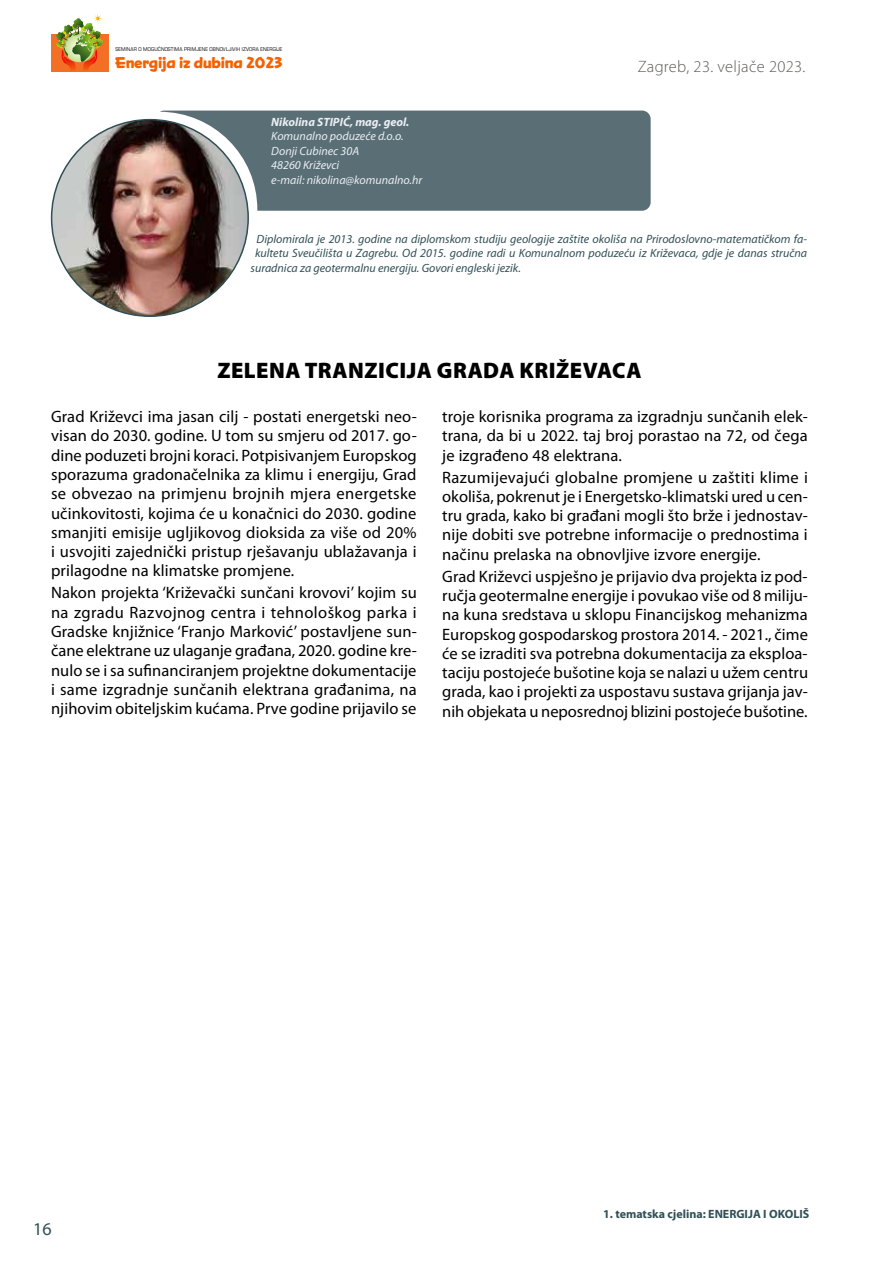
<style>
.page{position:relative;width:893px;height:1263px;background:#fff}
.page>*{position:absolute;margin:0;border:0;box-sizing:border-box;transform-origin:0 0}
.t1{font:900 22.5px "Myriad Pro";letter-spacing:.02em;color:#000}
.t2{font:18px "Myriad Pro";color:#314f56}
.t3{font:16.5px/19.4px "Myriad Pro";letter-spacing:.005em;color:#000;text-align:justify}
.t4{font:300 16.5px "Myriad Pro";letter-spacing:.02em;color:#5d5b59}
.t5{font:700 15.45px "Snicker";letter-spacing:-.01em;color:#f46100}
.t6{font:italic 12px "Myriad Pro";color:#314f56}
.t7{font:italic 12px/14.4px "Myriad Pro";color:#eaeff3}
.t8{font:700 12px "Myriad Pro";color:#314f56}
.t9{font:italic 700 12px "Myriad Pro";color:#eaeff3}
.t10{font:5.7px "Eurostile TOT";letter-spacing:.03em;color:#000;scale:.9 1}
</style>
<div class="page">
<div style="left:51px;top:34px;width:58px;height:38px;background:#f36f25"></div>
<img style="left:56px;top:15px;width:47px;height:56px">
<div style="left:160px;top:111px;width:491px;height:100px;background:#5a6e76"></div>
<img style="left:52px;top:120px;width:196px;height:196px;border-radius:98px">
<p class="t10" style="left:115px;top:47px;width:187px">SEMINAR O MOGUĆNOSTIMA PRIMJENE OBNOVLJIVIH IZVORA ENERGIJE</p>
<p class="t5" style="left:115px;top:52px;width:169px">Energija iz dubina 2023</p>
<p class="t4" style="left:638px;top:57px;width:169px">Zagreb, 23. veljače 2023.</p>
<p class="t9" style="left:271px;top:115px;width:140px">Nikolina STIPIĆ, mag. geol.</p>
<p class="t7" style="left:271px;top:129px;width:153px">Komunalno poduzeće d.o.o.<br>Donji Cubinec 30A<br>48260 Križevci<br>e-mail: nikolina@komunalno.hr</p>
<p class="t6" style="left:257px;top:232px;width:552px">Diplomirala je 2013. godine na diplomskom studiju geologije zaštite okoliša na Prirodoslovno-matematičkom fa-</p>
<p class="t6" style="left:255px;top:247px;width:554px">kultetu Sveučilišta u Zagrebu. Od 2015. godine radi u Komunalnom poduzeću iz Križevaca, gdje je danas stručna</p>
<p class="t6" style="left:251px;top:261px;width:272px">suradnica za geotermalnu energiju. Govori engleski jezik.</p>
<h1 class="t1" style="left:217px;top:358px;width:426px">ZELENA TRANZICIJA GRADA KRIŽEVACA</h1>
<p class="t3" style="left:51px;top:407px;width:367px">Grad Križevci ima jasan cilj - postati energetski neo&shy;visan do 2030. godine. U tom su smjeru od 2017. go&shy;dine poduzeti brojni koraci. Potpisivanjem Europskog sporazuma gradonačelnika za klimu i energiju, Grad se obvezao na primjenu brojnih mjera energetske učinkovitosti, kojima će u konačnici do 2030. godine smanjiti emisije ugljikovog dioksida za više od 20% i usvojiti zajednički pristup rješavanju ublažavanja i prilagodne na klimatske promjene.</p>
<p class="t3" style="left:51px;top:583px;width:367px">Nakon projekta ‘Križevački sunčani krovovi’ kojim su na zgradu Razvojnog centra i tehnološkog parka i Gradske knjižnice ‘Franjo Marković’ postavljene sun&shy;čane elektrane uz ulaganje građana, 2020. godine kre&shy;nulo se i sa sufinanciranjem projektne dokumentacije i same izgradnje sunčanih elektrana građanima, na njihovim obiteljskim kućama. Prve godine prijavilo se</p>
<p class="t3" style="left:442px;top:407px;width:367px">troje korisnika programa za izgradnju sunčanih elek&shy;trana, da bi u 2022. taj broj porastao na 72, od čega je izgrađeno 48 elektrana.</p>
<p class="t3" style="left:442px;top:468px;width:367px">Razumijevajući globalne promjene u zaštiti klime i okoliša, pokrenut je i Energetsko-klimatski ured u cen&shy;tru grada, kako bi građani mogli što brže i jednostav&shy;nije dobiti sve potrebne informacije o prednostima i načinu prelaska na obnovljive izvore energije.</p>
<p class="t3" style="left:442px;top:567px;width:367px">Grad Križevci uspješno je prijavio dva projekta iz pod&shy;ručja geotermalne energije i povukao više od 8 miliju&shy;na kuna sredstava u sklopu Financijskog mehanizma Europskog gospodarskog prostora 2014. - 2021., čime će se izraditi sva potrebna dokumentacija za eksploa&shy;taciju postojeće bušotine koja se nalazi u užem centru grada, kao i projekti za uspostavu sustava grijanja jav&shy;nih objekata u neposrednoj blizini postojeće bušotine.</p>
<p class="t2" style="left:33px;top:1219px;width:20px">16</p>
<p class="t8" style="left:603px;top:1207px;width:208px">1. tematska cjelina: ENERGIJA I OKOLIŠ</p>
</div>
